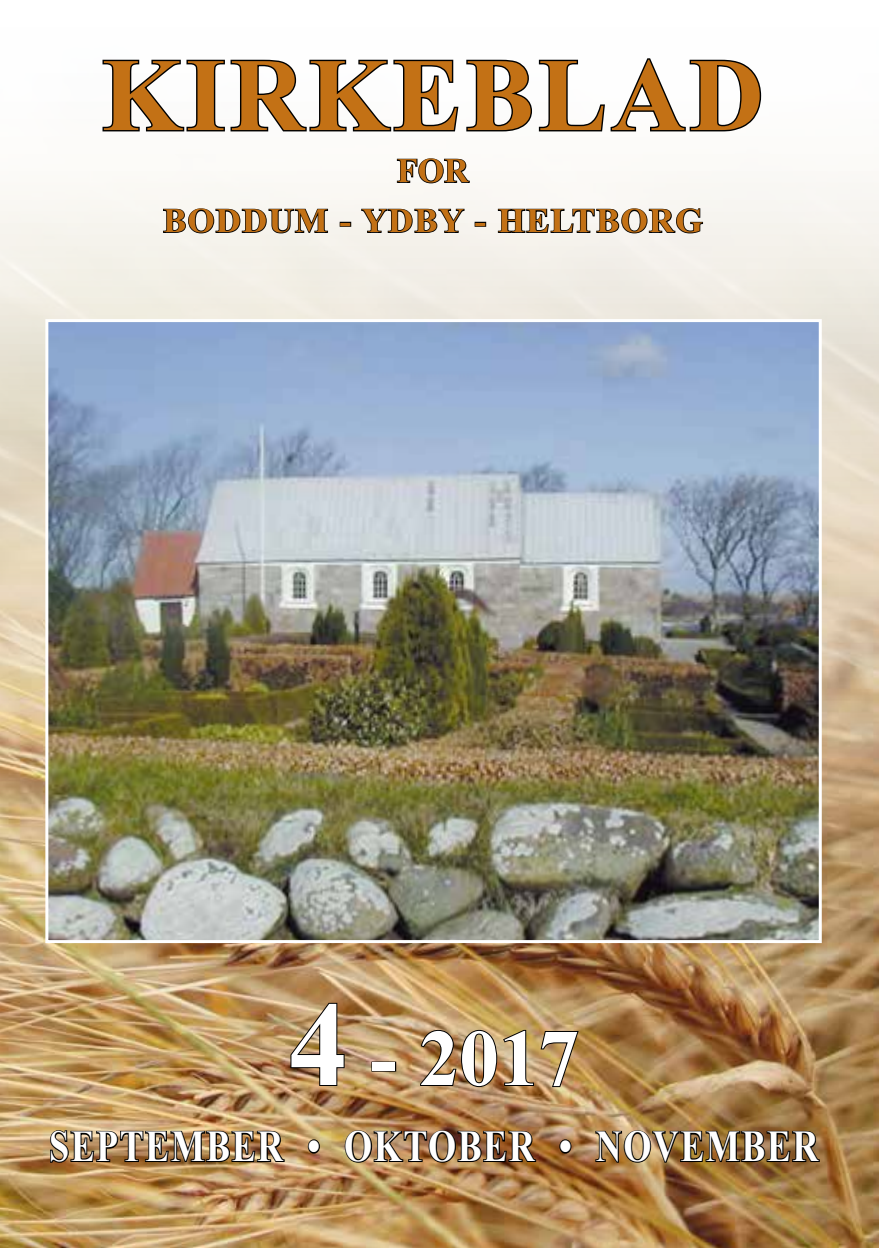
<style>
.page{position:relative;width:879px;height:1248px;background:#fff}
.page>*{position:absolute;margin:0;border:0;box-sizing:border-box;transform-origin:0 0}
.t1{font:700 104px "Times New Roman";letter-spacing:.04em;color:#c37115}
.t2{font:700 80px "Times New Roman";color:#fff}
.t3{font:700 44px "Times New Roman";letter-spacing:.04em;color:#fff;scale:.82 1}
.t4{font:700 34px/50px "Times New Roman";letter-spacing:.03em;color:#c37115;text-align:center}
.s1{font-size:120px}
</style>
<div class="page">
<img style="left:0;top:175px;width:879px;height:1072px">
<svg style="left:102px;top:58px;width:660px;height:74px"></svg>
<svg style="left:396px;top:158px;width:74px;height:26px"></svg>
<svg style="left:162px;top:204px;width:167px;height:30px"></svg>
<div style="left:340px;top:222px;width:11px;height:5px;border:2px solid #000"></div>
<svg style="left:360px;top:208px;width:105px;height:26px"></svg>
<div style="left:474px;top:222px;width:12px;height:5px;border:2px solid #000"></div>
<svg style="left:497px;top:207px;width:207px;height:27px"></svg>
<img style="left:289px;top:1001px;width:57px;height:85px">
<div style="left:371px;top:1061px;width:25px;height:10px;border:2px solid #000"></div>
<img style="left:419px;top:1028px;width:161px;height:60px">
<img style="left:49px;top:1122px;width:237px;height:41px">
<svg style="left:307px;top:1137px;width:14px;height:17px"></svg>
<img style="left:344px;top:1129px;width:193px;height:34px">
<svg style="left:558px;top:1137px;width:15px;height:17px"></svg>
<img style="left:594px;top:1122px;width:227px;height:42px">
<img style="left:49px;top:323px;width:769px;height:616px">
<div style="left:45px;top:319px;width:777px;height:624px;border:3px solid #fff"></div>
<h1 class="t1" style="left:102px;top:23px;width:664px">KIRKEBLAD</h1>
<p class="t4" style="left:163px;top:145px;width:541px">FOR<br>BODDUM - YDBY - HELTBORG</p>
<h2 class="t2" style="left:288px;top:1002px;width:292px"><span class="s1">4</span> - 2017</h2>
<p class="t3" style="left:49px;top:1115px;width:152px">SEPTEMBER</p>
<p class="t3" style="left:307px;top:1115px;width:216px">• OKTOBER</p>
<p class="t3" style="left:559px;top:1115px;width:183px">• NOVEMBER</p>
</div>
